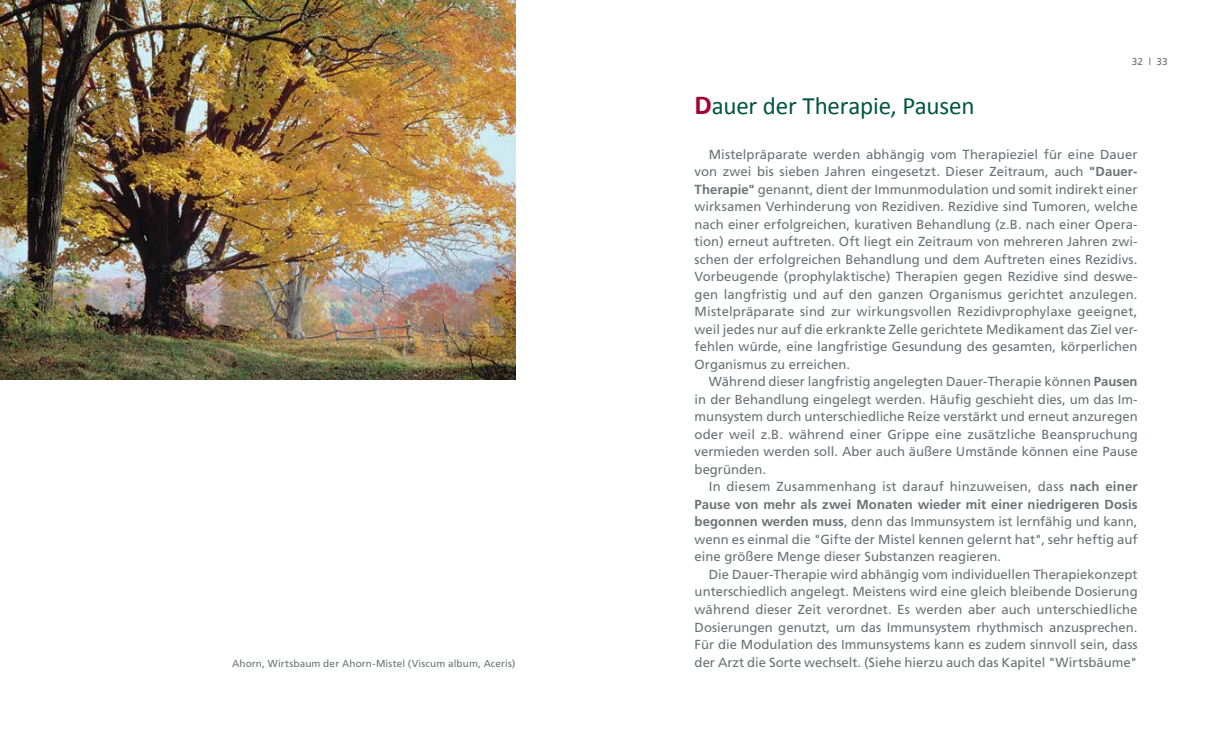
<style>
.page{position:relative;width:1205px;height:745px;background:#fff}
.page>*{position:absolute;margin:0;border:0;box-sizing:border-box;transform-origin:0 0}
.t1{font:25px "Calibri";letter-spacing:-.01em;color:#00553d}
.t2{font:13.12px/17.5px "Frutiger";color:#6a7374;text-align:justify}
.t3{font:10px "Frutiger";letter-spacing:.015em;color:#6a7374}
.t4{font:10px "Frutiger";color:#6d6e71}
.s1{font-weight:700;font-size:27.5px;color:#a30234}
.s2{font-weight:700}
</style>
<div class="page">
<img style="left:0;top:0;width:516px;height:379px">
<h1 class="t1" style="left:694px;top:90px;width:281px"><span class="s1">D</span>auer der Therapie, Pausen</h1>
<p class="t4" style="left:1132px;top:55px;width:37px">32 | 33</p>
<p class="t2" style="left:694px;top:145px;width:444px;text-indent:14px">Mistelpräparate werden abhängig vom Therapieziel für eine Dauer von zwei bis sieben Jahren eingesetzt. Dieser Zeitraum, auch <span class="s2">"Dauer-Therapie"</span> genannt, dient der Immunmodulation und somit indirekt einer wirksamen Verhinderung von Rezidiven. Rezidive sind Tumoren, welche nach einer erfolgreichen, kurativen Behandlung (z.B. nach einer Opera&shy;tion) erneut auftreten. Oft liegt ein Zeitraum von mehreren Jahren zwi&shy;schen der erfolgreichen Behandlung und dem Auftreten eines Rezidivs.<br>Vorbeugende (prophylaktische) Therapien gegen Rezidive sind deswe&shy;gen langfristig und auf den ganzen Organismus gerichtet anzulegen.<br>Mistelpräparate sind zur wirkungsvollen Rezidivprophylaxe geeignet, weil jedes nur auf die erkrankte Zelle gerichtete Medikament das Ziel ver&shy;fehlen würde, eine langfristige Gesundung des gesamten, körperlichen Organismus zu erreichen.</p>
<p class="t2" style="left:694px;top:372px;width:445px;text-indent:14px">Während dieser langfristig angelegten Dauer-Therapie können <span class="s2">Pausen </span>in der Behandlung eingelegt werden. Häufig geschieht dies, um das Im&shy;munsystem durch unterschiedliche Reize verstärkt und erneut anzuregen oder weil z.B. während einer Grippe eine zusätzliche Beanspruchung vermieden werden soll. Aber auch äußere Umstände können eine Pause begründen.</p>
<p class="t2" style="left:694px;top:477px;width:444px;text-indent:14px">In diesem Zusammenhang ist darauf hinzuweisen, dass <span class="s2">nach einer Pause von mehr als zwei Monaten wieder mit einer niedrigeren Dosis begonnen werden muss</span>, denn das Immunsystem ist lernfähig und kann, wenn es einmal die "Gifte der Mistel kennen gelernt hat", sehr heftig auf eine größere Menge dieser Substanzen reagieren.</p>
<p class="t2" style="left:694px;top:565px;width:444px;text-indent:14px">Die Dauer-Therapie wird abhängig vom individuellen Therapiekonzept unterschiedlich angelegt. Meistens wird eine gleich bleibende Dosierung während dieser Zeit verordnet. Es werden aber auch unterschiedliche Dosierungen genutzt, um das Immunsystem rhythmisch anzusprechen.<br>Für die Modulation des Immunsystems kann es zudem sinnvoll sein, dass</p>
<p class="t3" style="left:232px;top:657px;width:285px">Ahorn, Wirtsbaum der Ahorn-Mistel (Viscum album, Aceris)</p>
<p class="t2" style="left:694px;top:652px;width:444px">der Arzt die Sorte wechselt. (Siehe hierzu auch das Kapitel "Wirtsbäume"</p>
</div>
